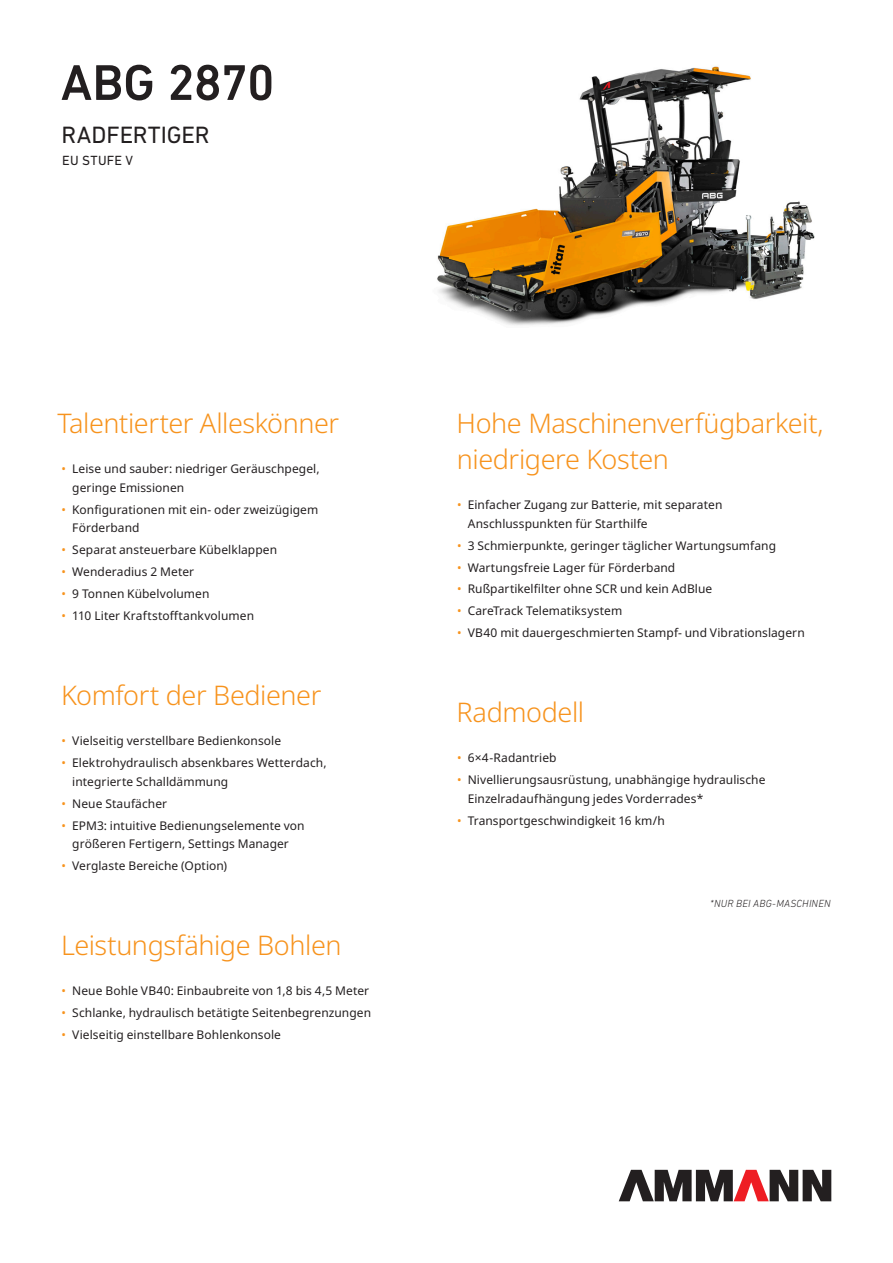
<style>
.page{position:relative;width:893px;height:1263px;background:#fff}
.page>*{position:absolute;margin:0;border:0;box-sizing:border-box;transform-origin:0 0}
.Headline_Title{font:500 51px "DIN Next LT Pro";letter-spacing:-.025em;color:#231f20}
.Features{font:300 27px/36px "Noto Sans";letter-spacing:-.015em;color:#f7931d}
.Headline_Sub-Title{font:24px "DIN Next LT Pro";letter-spacing:-.005em;color:#231f20}
.Headline_Classifier{font:13.5px "DIN Next LT Pro";letter-spacing:.015em;color:#231f20}
.t1{font:12px/18.8px "Noto Sans";letter-spacing:.005em;color:#231f20}
.Table_Note{font:italic 300 10.5px "DIN Next LT Pro";letter-spacing:.02em;color:#231f20}
.s1{color:#f7931d}
</style>
<div class="page">
<svg style="left:619px;top:1170px;width:212px;height:31px"></svg>
<img style="left:437px;top:66px;width:378px;height:260px">
<p class="Headline_Title" style="left:61px;top:53px;width:216px">ABG 2870</p>
<p class="Headline_Sub-Title" style="left:62px;top:121px;width:150px">RADFERTIGER</p>
<p class="Headline_Classifier" style="left:62px;top:153px;width:72px">EU STUFE V</p>
<p class="Features" style="left:58px;top:406px;width:283px">Talentierter Alleskönner</p>
<p class="t1" style="left:72px;top:459px;width:249px;text-indent:-11px"><span class="s1">•</span> Leise und sauber: niedriger Geräuschpegel, geringe Emissionen</p>
<p class="t1" style="left:72px;top:500px;width:248px;text-indent:-11px"><span class="s1">•</span> Konfigurationen mit ein- oder zweizügigem<br>Förderband</p>
<p class="t1" style="left:62px;top:541px;width:217px"><span class="s1">•</span> Separat ansteuerbare Kübelklappen</p>
<p class="t1" style="left:62px;top:563px;width:134px"><span class="s1">•</span> Wenderadius 2 Meter</p>
<p class="t1" style="left:62px;top:585px;width:149px"><span class="s1">•</span> 9 Tonnen Kübelvolumen</p>
<p class="t1" style="left:62px;top:607px;width:194px"><span class="s1">•</span> 110 Liter Kraftstofftankvolumen</p>
<p class="Features" style="left:61px;top:678px;width:262px">Komfort der Bediener</p>
<p class="t1" style="left:62px;top:731px;width:221px"><span class="s1">•</span> Vielseitig verstellbare Bedienkonsole</p>
<p class="t1" style="left:72px;top:753px;width:256px;text-indent:-11px"><span class="s1">•</span> Elektrohydraulisch absenkbares Wetterdach, integrierte Schalldämmung</p>
<p class="t1" style="left:62px;top:794px;width:107px"><span class="s1">•</span> Neue Staufächer</p>
<p class="t1" style="left:62px;top:816px;width:245px;text-align:center"><span class="s1">•</span> EPM3: intuitive Bedienungselemente von größeren Fertigern, Settings Manager</p>
<p class="t1" style="left:62px;top:857px;width:167px"><span class="s1">•</span> Verglaste Bereiche (Option)</p>
<p class="Features" style="left:61px;top:928px;width:282px">Leistungsfähige Bohlen</p>
<p class="t1" style="left:62px;top:982px;width:309px"><span class="s1">•</span> Neue Bohle VB40: Einbaubreite von 1,8 bis 4,5 Meter</p>
<p class="t1" style="left:62px;top:1004px;width:311px"><span class="s1">•</span> Schlanke, hydraulisch betätigte Seitenbegrenzungen</p>
<p class="t1" style="left:62px;top:1026px;width:221px"><span class="s1">•</span> Vielseitig einstellbare Bohlenkonsole</p>
<p class="Features" style="left:457px;top:406px;width:369px">Hohe Maschinenverfügbarkeit, niedrigere Kosten</p>
<p class="t1" style="left:468px;top:495px;width:256px;text-indent:-11px"><span class="s1">•</span> Einfacher Zugang zur Batterie, mit separaten<br>Anschlusspunkten für Starthilfe</p>
<p class="t1" style="left:457px;top:536px;width:320px"><span class="s1">•</span> 3 Schmierpunkte, geringer täglicher Wartungsumfang</p>
<p class="t1" style="left:457px;top:558px;width:220px"><span class="s1">•</span> Wartungsfreie Lager für Förderband</p>
<p class="t1" style="left:457px;top:580px;width:257px"><span class="s1">•</span> Rußpartikelfilter ohne SCR und kein AdBlue</p>
<p class="t1" style="left:457px;top:602px;width:167px"><span class="s1">•</span> CareTrack Telematiksystem</p>
<p class="t1" style="left:457px;top:624px;width:349px"><span class="s1">•</span> VB40 mit dauergeschmierten Stampf- und Vibrationslagern</p>
<p class="Features" style="left:457px;top:695px;width:129px">Radmodell</p>
<p class="t1" style="left:457px;top:749px;width:101px"><span class="s1">•</span> 6×4-Radantrieb</p>
<p class="t1" style="left:468px;top:771px;width:299px;text-indent:-11px"><span class="s1">•</span> Nivellierungsausrüstung, unabhängige hydraulische<br>Einzelradaufhängung jedes Vorderrades*</p>
<p class="t1" style="left:457px;top:811px;width:209px"><span class="s1">•</span> Transportgeschwindigkeit 16 km/h</p>
<p class="Table_Note" style="left:710px;top:897px;width:122px">*NUR BEI ABG-MASCHINEN</p>
</div>
